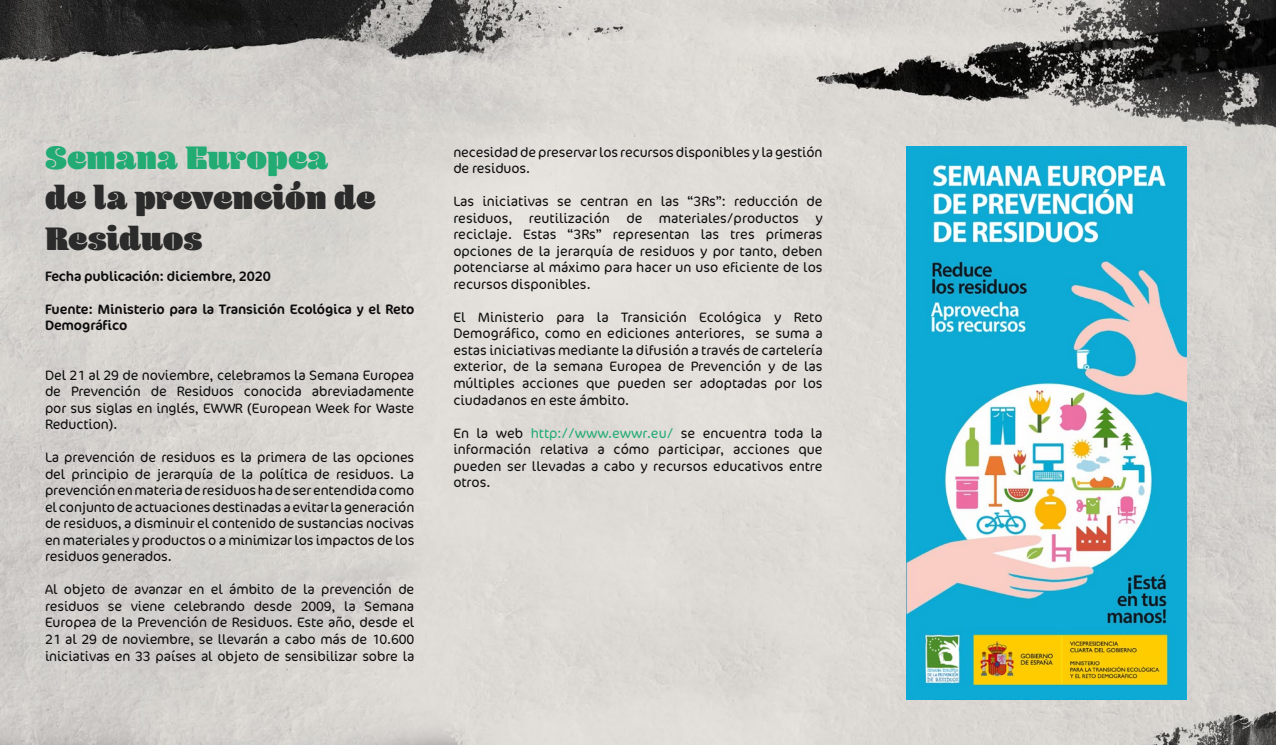
<style>
.page{position:relative;width:1276px;height:745px;background:#fff}
.page>*{position:absolute;margin:0;border:0;box-sizing:border-box;transform-origin:0 0}
.t1{font:900 33.75px/40.5px "Blenny";color:#2b2b2b}
.t2{font:300 13.75px/16.5px "Cocon Pro";letter-spacing:-.01em;color:#0b0c0c;text-align:justify}
.t3{font:13.75px/16.5px "Cocon Pro";letter-spacing:-.01em;color:#0c0c0c}
.s1{color:#23ab74}
</style>
<div class="page">
<img style="left:0;top:0;width:1276px;height:744px">
<img style="left:906px;top:147px;width:280px;height:552px">
<p class="t1" style="left:45px;top:137px;width:332px"><span class="s1">Semana Europea </span>de la prevención de<br>Residuos</p>
<p class="t3" style="left:45px;top:267px;width:227px">Fecha publicación: diciembre, 2020</p>
<p class="t3" style="left:45px;top:300px;width:371px">Fuente: Ministerio para la Transición Ecológica y el Reto<br>Demográfico</p>
<p class="t2" style="left:45px;top:366px;width:371px">Del 21 al 29 de noviembre, celebramos la Semana Europea de Prevención de Residuos conocida abreviadamente por sus siglas en inglés, EWWR (European Week for Waste Reduction).</p>
<p class="t2" style="left:45px;top:449px;width:371px">La prevención de residuos es la primera de las opciones del principio de jerarquía de la política de residuos. La prevención en materia de residuos ha de ser entendida como el conjunto de actuaciones destinadas a evitar la generación de residuos, a disminuir el contenido de sustancias nocivas en materiales y productos o a minimizar los impactos de los residuos generados.</p>
<p class="t2" style="left:45px;top:581px;width:371px">Al objeto de avanzar en el ámbito de la prevención de residuos se viene celebrando desde 2009, la Semana Europea de la Prevención de Residuos. Este año, desde el 21 al 29 de noviembre, se llevarán a cabo más de 10.600 iniciativas en 33 países al objeto de sensibilizar sobre la</p>
<p class="t2" style="left:453px;top:143px;width:371px">necesidad de preservar los recursos disponibles y la gestión de residuos.</p>
<p class="t2" style="left:453px;top:193px;width:371px">Las iniciativas se centran en las “3Rs”: reducción de residuos, reutilización de materiales/productos y reciclaje. Estas “3Rs” representan las tres primeras opciones de la jerarquía de residuos y por tanto, deben potenciarse al máximo para hacer un uso eficiente de los recursos disponibles.</p>
<p class="t2" style="left:453px;top:308px;width:371px">El Ministerio para la Transición Ecológica y Reto Demográfico, como en ediciones anteriores, se suma a estas iniciativas mediante la difusión a través de cartelería exterior, de la semana Europea de Prevención y de las múltiples acciones que pueden ser adoptadas por los ciudadanos en este ámbito.</p>
<p class="t2" style="left:453px;top:424px;width:371px">En la web <span class="s1">http://www.ewwr.eu/</span> se encuentra toda la información relativa a cómo participar, acciones que pueden ser llevadas a cabo y recursos educativos entre otros.</p>
</div>
